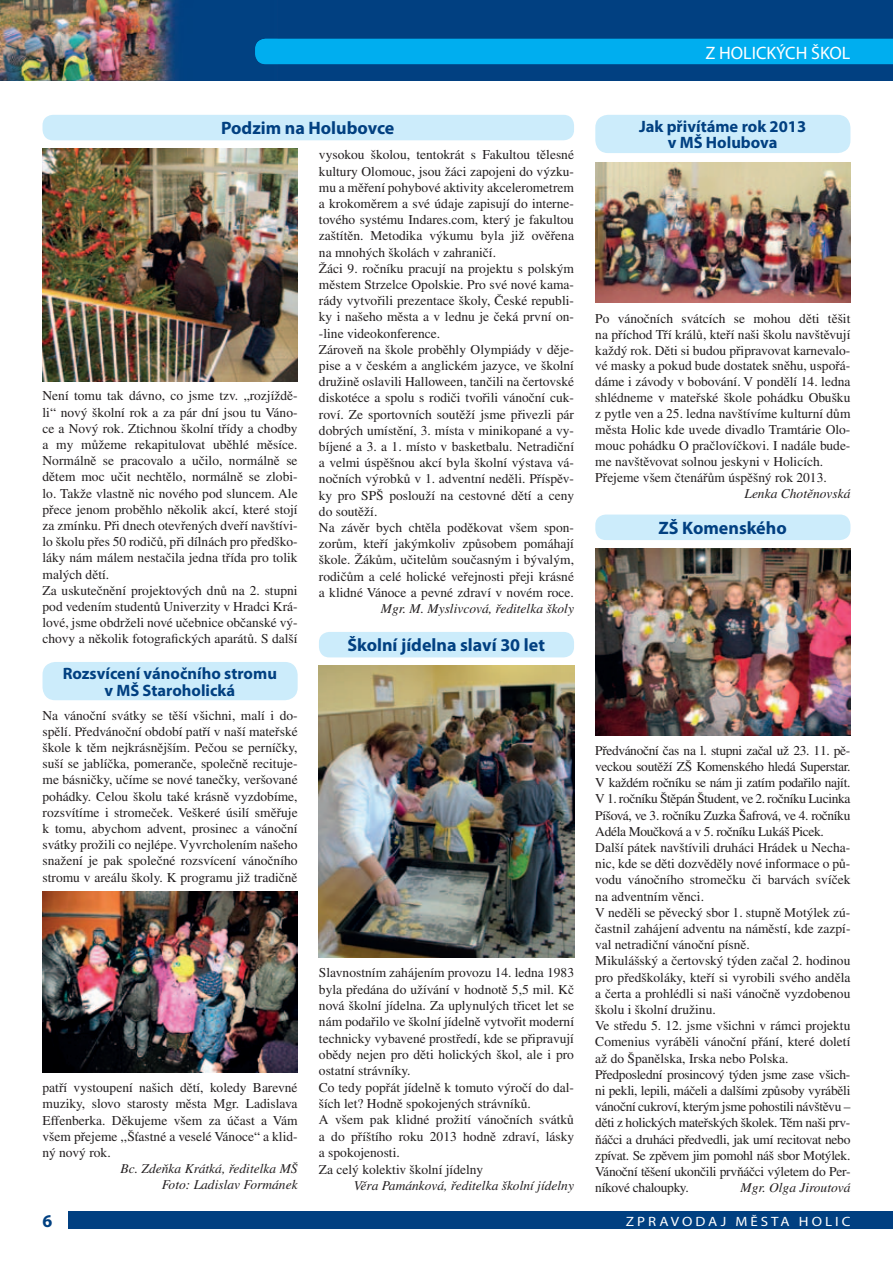
<style>
.page{position:relative;width:893px;height:1263px;background:#fff}
.page>*{position:absolute;margin:0;border:0;box-sizing:border-box;transform-origin:0 0}
.t1{font:700 18px "Myriad Pro";color:#014081}
.t2{font:18px "Myriad Pro";color:#fff}
.t3{font:700 16.5px/16.5px "Myriad Pro";color:#014081;text-align:center}
.t4{font:13.5px/16.2px "Times CE";color:#231f20}
.t5{font:13.5px/16.2px "Times CE";letter-spacing:-.02em;color:#231f20}
.t6{font:italic 13.5px/16.2px "Times CE";color:#231f20;text-align:right}
.t7{font:13.5px "Myriad Pro";letter-spacing:.2em;color:#fff;scale:1.11 1}
</style>
<div class="page">
<div style="left:0;top:0;width:893px;height:81px;background:#014081"></div>
<div style="left:278px;top:39px;width:615px;height:25px;background:#00aeef"></div>
<div style="left:68px;top:1212px;width:825px;height:17px;background:#014081"></div>
<div style="left:595px;top:514px;width:255px;height:26px;background:#ccecfb;border-radius:10px"></div>
<div style="left:43px;top:115px;width:531px;height:25px;background:#ccecfb;border-radius:10px"></div>
<div style="left:319px;top:632px;width:255px;height:25px;background:#ccecfb;border-radius:10px"></div>
<div style="left:595px;top:115px;width:255px;height:38px;background:#ccecfb;border-radius:13px"></div>
<img style="left:43px;top:149px;width:255px;height:232px">
<img style="left:595px;top:162px;width:255px;height:141px">
<img style="left:319px;top:666px;width:255px;height:292px">
<img style="left:595px;top:549px;width:255px;height:187px">
<div style="left:43px;top:662px;width:255px;height:38px;background:#ccecfb;border-radius:13px"></div>
<img style="left:43px;top:892px;width:255px;height:180px">
<img style="left:0;top:0;width:278px;height:81px">
<img style="left:255px;top:39px;width:23px;height:25px">
<h1 class="t2" style="left:705px;top:42px;width:147px">Z HOLICKÝCH ŠKOL</h1>
<h1 class="t1" style="left:221px;top:117px;width:175px">Podzim na Holubovce</h1>
<p class="t4" style="left:43px;top:388px;width:257px">Není tomu tak dávno, co jsme tzv. „rozjíždě&shy;li“ nový školní rok a za pár dní jsou tu Váno&shy;ce a Nový rok. Ztichnou školní třídy a chodby a my můžeme rekapitulovat uběhlé měsíce.<br>Normálně se pracovalo a učilo, normálně se dětem moc učit nechtělo, normálně se zlobi&shy;lo. Takže vlastně nic nového pod sluncem. Ale přece jenom proběhlo několik akcí, které stojí za zmínku. Při dnech otevřených dveří navštívi&shy;lo školu přes 50 rodičů, při dílnách pro předško&shy;láky nám málem nestačila jedna třída pro tolik malých dětí.<br>Za uskutečnění projektových dnů na 2. stupni pod vedením studentů Univerzity v Hradci Krá&shy;lové, jsme obdrželi nové učebnice občanské vý&shy;chovy a několik fotografických aparátů. S další</p>
<p class="t3" style="left:63px;top:665px;width:216px">Rozsvícení vánočního stromu v MŠ Staroholická</p>
<p class="t4" style="left:43px;top:707px;width:257px;text-align:justify">Na vánoční svátky se těší všichni, malí i do&shy;spělí. Předvánoční období patří v naší mateřské škole k těm nejkrásnějším. Pečou se perníčky, suší se jablíčka, pomeranče, společně recituje&shy;me básničky, učíme se nové tanečky, veršované pohádky. Celou školu také krásně vyzdobíme, rozsvítíme i stromeček. Veškeré úsilí směřuje k tomu, abychom advent, prosinec a vánoční svátky prožili co nejlépe. Vyvrcholením našeho snažení je pak společné rozsvícení vánočního stromu v areálu školy. K programu již tradičně</p>
<p class="t4" style="left:319px;top:147px;width:257px">vysokou školou, tentokrát s Fakultou tělesné kultury Olomouc, jsou žáci zapojeni do výzku&shy;mu a měření pohybové aktivity akcelerometrem a krokoměrem a své údaje zapisují do interne&shy;tového systému Indares.com, který je fakultou zaštítěn. Metodika výkumu byla již ověřena na mnohých školách v zahraničí.<br>Žáci 9. ročníku pracují na projektu s polským městem Strzelce Opolskie. Pro své nové kama&shy;rády vytvořili prezentace školy, České republi&shy;ky i našeho města a v lednu je čeká první on--line videokonference.<br>Zároveň na škole proběhly Olympiády v děje&shy;pise a v českém a anglickém jazyce, ve školní družině oslavili Halloween, tančili na čertovské diskotéce a spolu s rodiči tvořili vánoční cuk&shy;roví. Ze sportovních soutěží jsme přivezli pár dobrých umístění, 3. místa v minikopané a vy&shy;bíjené a 3. a 1. místo v basketbalu. Netradiční a velmi úspěšnou akcí byla školní výstava vá&shy;nočních výrobků v 1. adventní neděli. Příspěv&shy;ky pro SPŠ poslouží na cestovné dětí a ceny do soutěží.<br>Na závěr bych chtěla poděkovat všem spon&shy;zorům, kteří jakýmkoliv způsobem pomáhají škole. Žákům, učitelům současným i bývalým, rodičům a celé holické veřejnosti přeji krásné a klidné Vánoce a pevné zdraví v novém roce.</p>
<p class="t6" style="left:381px;top:600px;width:195px">Mgr. M. Myslivcová, ředitelka školy</p>
<h1 class="t1" style="left:347px;top:634px;width:199px">Školní jídelna slaví 30 let</h1>
<p class="t4" style="left:43px;top:1079px;width:257px;text-align:justify">patří vystoupení našich dětí, koledy Barevné muziky, slovo starosty města Mgr. Ladislava Effenberka. Děkujeme všem za účast a Vám všem přejeme ,,Šťastné a veselé Vánoce“ a klid&shy;ný nový rok.</p>
<p class="t6" style="left:121px;top:1160px;width:179px">Bc. Zdeňka Krátká, ředitelka MŠ<br>Foto: Ladislav Formánek</p>
<p class="t4" style="left:319px;top:964px;width:257px">Slavnostním zahájením provozu 14. ledna 1983 byla předána do užívání v hodnotě 5,5 mil. Kč nová školní jídelna. Za uplynulých třicet let se nám podařilo ve školní jídelně vytvořit moderní technicky vybavené prostředí, kde se připravují obědy nejen pro děti holických škol, ale i pro ostatní strávníky.<br>Co tedy popřát jídelně k tomuto výročí do dal&shy;ších let? Hodně spokojených strávníků.<br>A všem pak klidné prožití vánočních svátků a do příštího roku 2013 hodně zdraví, lásky a spokojenosti.<br>Za celý kolektiv školní jídelny</p>
<p class="t6" style="left:354px;top:1177px;width:222px">Věra Pamánková, ředitelka školní jídelny</p>
<p class="t3" style="left:639px;top:118px;width:169px">Jak přivítáme rok 2013 v MŠ Holubova</p>
<p class="t4" style="left:595px;top:310px;width:257px">Po vánočních svátcích se mohou děti těšit na příchod Tří králů, kteří naši školu navštěvují každý rok. Děti si budou připravovat karnevalo&shy;vé masky a pokud bude dostatek sněhu, uspořá&shy;dáme i závody v bobování. V pondělí 14. ledna shlédneme v mateřské škole pohádku Obušku z pytle ven a 25. ledna navštívíme kulturní dům města Holic kde uvede divadlo Tramtárie Olo&shy;mouc pohádku O pračlovíčkovi. I nadále bude&shy;me navštěvovat solnou jeskyni v Holicích.<br>Přejeme všem čtenářům úspěšný rok 2013.</p>
<p class="t6" style="left:744px;top:485px;width:107px">Lenka Chotěnovská</p>
<h1 class="t1" style="left:659px;top:516px;width:130px">ZŠ Komenského</h1>
<p class="t5" style="left:595px;top:742px;width:257px">Předvánoční čas na l. stupni začal už 23. 11. pě&shy;veckou soutěží ZŠ Komenského hledá Superstar.<br>V každém ročníku se nám ji zatím podařilo najít.<br>V 1. ročníku Štěpán Študent, ve 2. ročníku Lucinka Píšová, ve 3. ročníku Zuzka Šafrová, ve 4. ročníku Adéla Moučková a v 5. ročníku Lukáš Picek.<br>Další pátek navštívili druháci Hrádek u Necha&shy;nic, kde se děti dozvěděly nové informace o pů&shy;vodu vánočního stromečku či barvách svíček na adventním věnci.<br>V neděli se pěvecký sbor 1. stupně Motýlek zú&shy;častnil zahájení adventu na náměstí, kde zazpí&shy;val netradiční vánoční písně.<br>Mikulášský a čertovský týden začal 2. hodinou pro předškoláky, kteří si vyrobili svého anděla a čerta a prohlédli si naši vánočně vyzdobenou školu i školní družinu.<br>Ve středu 5. 12. jsme všichni v rámci projektu Comenius vyráběli vánoční přání, které doletí až do Španělska, Irska nebo Polska.<br>Předposlední prosincový týden jsme zase všich&shy;ni pekli, lepili, máčeli a dalšími způsoby vyráběli vánoční cukroví, kterým jsme pohostili návštěvu – děti z holických mateřských školek. Těm naši prv&shy;ňáčci a druháci předvedli, jak umí recitovat nebo zpívat. Se zpěvem jim pomohl náš sbor Motýlek.<br>Vánoční těšení ukončili prvňáčci výletem do Per&shy;níkové chaloupky.</p>
<p class="t6" style="left:741px;top:1179px;width:111px">Mgr. Olga Jiroutová</p>
<h1 class="t1" style="left:43px;top:1209px;width:11px">6</h1>
<p class="t7" style="left:626px;top:1213px;width:204px">ZPRAVODAJ MĚSTA HOLIC</p>
</div>
